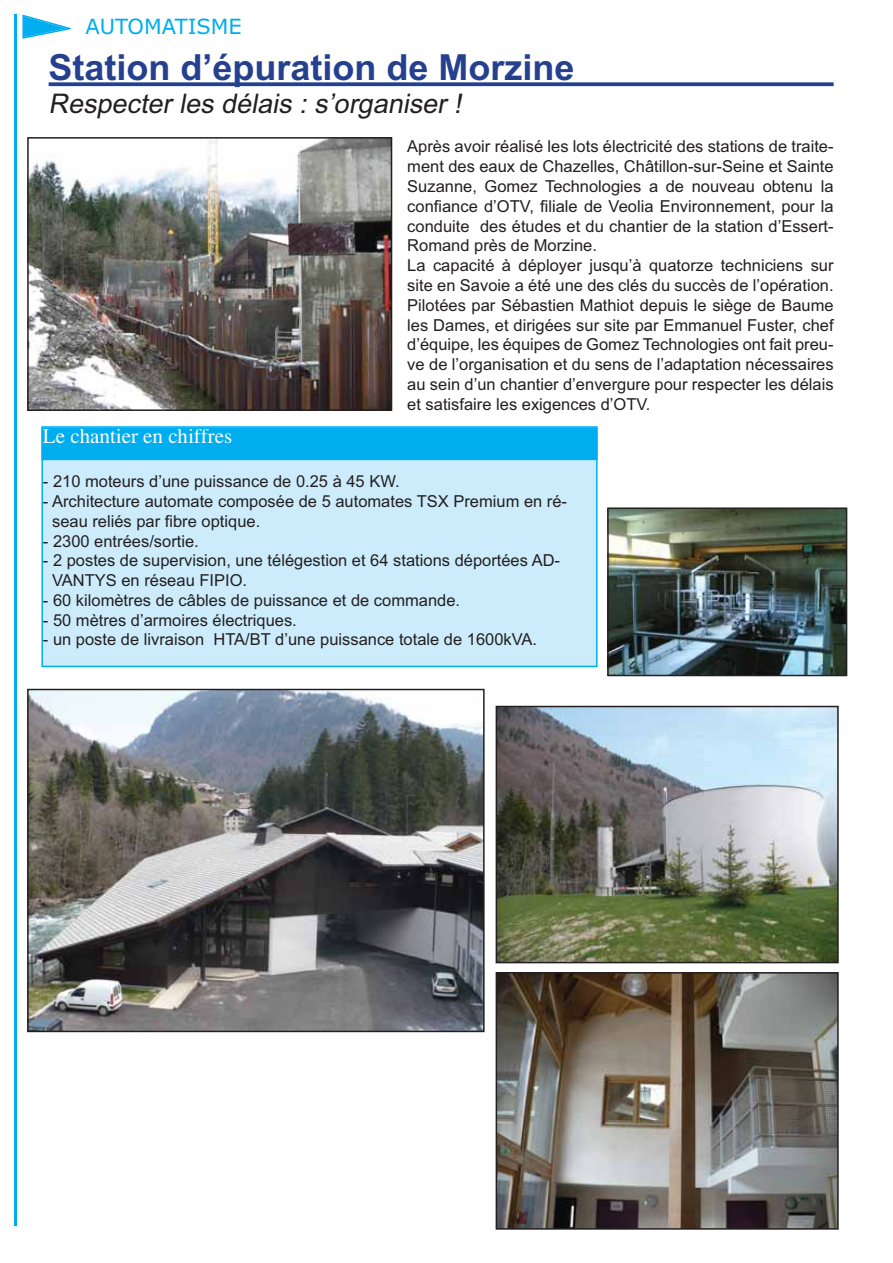
<style>
.page{position:relative;width:893px;height:1263px;background:#fff}
.page>*{position:absolute;margin:0;border:0;box-sizing:border-box;transform-origin:0 0}
.t1{font:700 36px "Arial";color:#25408e}
.t2{font:italic 27px "Arial";color:#231f20}
.t3{font:21px "Times";color:#fff}
.t4{font:21px "Verdana";color:#00adef}
.t5{font:16.5px/19.8px "Arial";color:#231f20}
</style>
<div class="page">
<svg style="left:22px;top:15px;width:49px;height:24px"></svg>
<hr style="left:14px;top:15px;width:3px;height:1211px;background:#00adef">
<svg style="left:49px;top:82px;width:784px;height:4px;background:#375097"></svg>
<img style="left:30px;top:140px;width:359px;height:268px">
<div style="left:27px;top:137px;width:365px;height:274px;border:2px solid #231f20"></div>
<img style="left:610px;top:510px;width:234px;height:163px">
<div style="left:607px;top:507px;width:240px;height:169px;border:2px solid #231f20"></div>
<div style="left:42px;top:427px;width:555px;height:239px;background:#ccecfc"></div>
<div style="left:41px;top:426px;width:556px;height:241px;border:2px solid #00adef"></div>
<div style="left:42px;top:428px;width:555px;height:31px;background:#00adef"></div>
<div style="left:41px;top:428px;width:556px;height:32px;border:2px solid #00adef"></div>
<img style="left:30px;top:692px;width:452px;height:337px">
<div style="left:27px;top:689px;width:458px;height:343px;border:2px solid #231f20"></div>
<img style="left:499px;top:709px;width:337px;height:251px">
<div style="left:496px;top:706px;width:343px;height:257px;border:2px solid #231f20"></div>
<img style="left:499px;top:975px;width:337px;height:252px">
<div style="left:496px;top:972px;width:343px;height:258px;border:2px solid #231f20"></div>
<p class="t4" style="left:85px;top:15px;width:158px">AUTOMATISME</p>
<h1 class="t1" style="left:49px;top:47px;width:527px">Station d’épuration de Morzine</h1>
<h2 class="t2" style="left:49px;top:93px;width:418px">Respecter les délais : s’organiser !</h2>
<p class="t5" style="left:407px;top:138px;width:428px">Après avoir réalisé les lots électricité des stations de traite&shy;ment des eaux de Chazelles, Châtillon-sur-Seine et Sainte Suzanne, Gomez Technologies a de nouveau obtenu la confiance d’OTV, filiale de Veolia Environnement, pour la conduite des études et du chantier de la station d’Essert-Romand près de Morzine.<br>La capacité à déployer jusqu’à quatorze techniciens sur site en Savoie a été une des clés du succès de l’opération.<br>Pilotées par Sébastien Mathiot depuis le siège de Baume les Dames, et dirigées sur site par Emmanuel Fuster, chef d’équipe, les équipes de Gomez Technologies ont fait preu&shy;ve de l’organisation et du sens de l’adaptation nécessaires au sein d’un chantier d’envergure pour respecter les délais et satisfaire les exigences d’OTV.</p>
<p class="t3" style="left:43px;top:429px;width:191px">Le chantier en chiffres</p>
<p class="t5" style="left:43px;top:473px;width:358px">- 210 moteurs d’une puissance de 0.25 à 45 KW.</p>
<p class="t5" style="left:52px;top:493px;width:516px;text-indent:-9px">- Architecture automate composée de 5 automates TSX Premium en ré&shy;seau reliés par fibre optique.</p>
<p class="t5" style="left:43px;top:532px;width:157px">- 2300 entrées/sortie.</p>
<p class="t5" style="left:52px;top:552px;width:509px;text-indent:-9px">- 2 postes de supervision, une télégestion et 64 stations déportées AD-<br>VANTYS en réseau FIPIO.</p>
<p class="t5" style="left:43px;top:592px;width:419px">- 60 kilomètres de câbles de puissance et de commande.</p>
<p class="t5" style="left:43px;top:612px;width:255px">- 50 mètres d’armoires électriques.</p>
<p class="t5" style="left:43px;top:631px;width:496px">- un poste de livraison HTA/BT d’une puissance totale de 1600kVA.</p>
</div>
